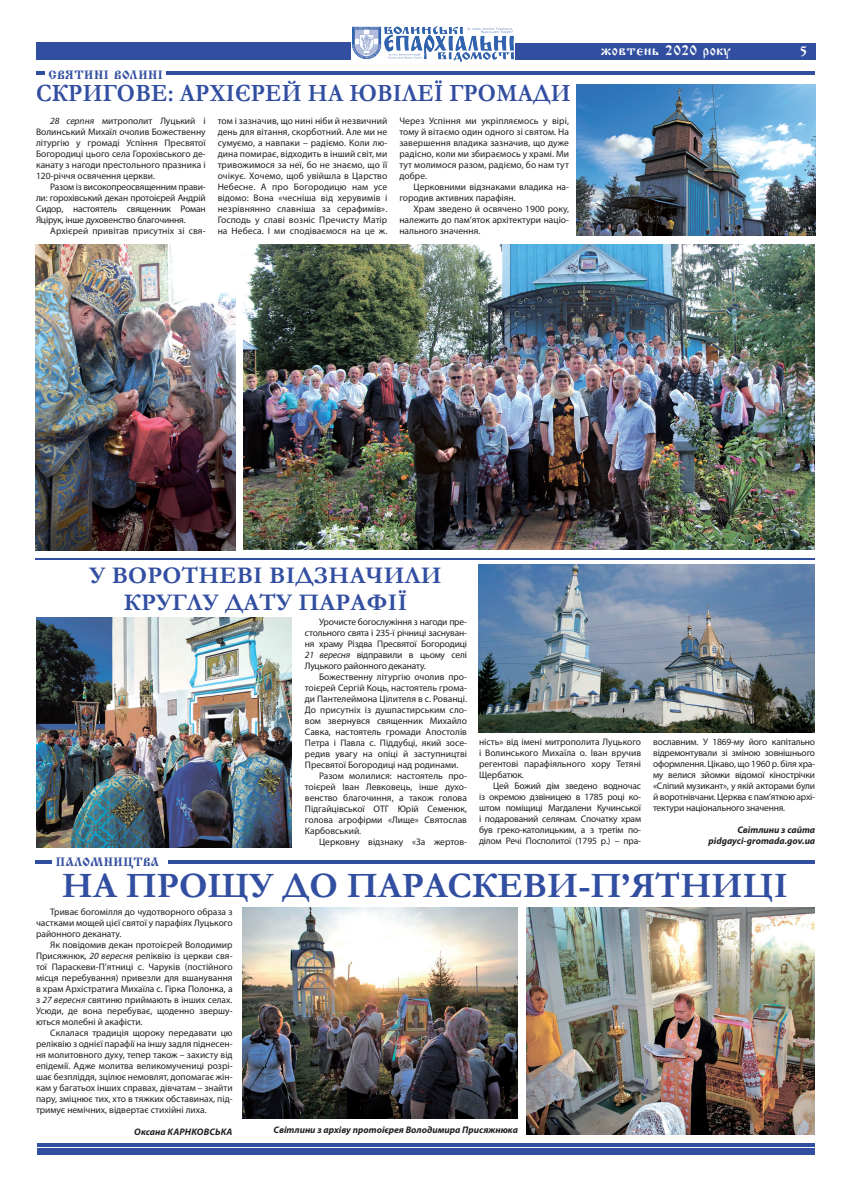
<style>
.page{position:relative;width:851px;height:1191px;background:#fff}
.page>*{position:absolute;margin:0;border:0;box-sizing:border-box;transform-origin:0 0}
.t1{font:700 36px "Garamond";color:#324ea1}
.t2{font:700 25px "Garamond";letter-spacing:.01em;color:#324ea1;scale:.92 1}
.t3{font:700 24px/27px "Garamond";letter-spacing:.01em;color:#324ea1;text-align:center}
.t4{font:14px "Izhitsa CTT";letter-spacing:.035em;color:#fff}
.t5{font:12px "Izhitsa CTT";letter-spacing:.035em;color:#324ea1}
.t6{font:9.5px/11px "Myriad Pro";color:#231f20;text-align:justify}
.t7{font:italic 700 9.5px/11px "Myriad Pro";color:#231f20;text-align:right}
.t8{font:italic 700 9.5px "Myriad Pro";letter-spacing:.02em;color:#231f20}
.s1{font-style:italic}
</style>
<div class="page">
<div style="left:38px;top:1149px;width:776px;height:6px;background:#324ea1"></div>
<hr style="left:38px;top:1143px;width:776px;height:3px;background:#324ea1">
<div style="left:36px;top:43px;width:315px;height:17px;background:#324ea1"></div>
<div style="left:515px;top:43px;width:301px;height:16px;background:#324ea1"></div>
<hr style="left:36px;top:72px;width:778px;height:3px;background:#324ea1">
<div style="left:45px;top:69px;width:121px;height:12px;background:#fff"></div>
<hr style="left:36px;top:860px;width:778px;height:3px;background:#324ea1">
<div style="left:53px;top:856px;width:115px;height:12px;background:#fff"></div>
<img style="left:352px;top:26px;width:161px;height:36px">
<hr style="left:36px;top:558px;width:778px;height:1px;background:#324ea1">
<img style="left:576px;top:85px;width:239px;height:150px">
<img style="left:36px;top:244px;width:199px;height:307px">
<img style="left:243px;top:244px;width:571px;height:305px">
<img style="left:479px;top:564px;width:335px;height:168px">
<img style="left:36px;top:617px;width:255px;height:231px">
<img style="left:526px;top:907px;width:288px;height:227px">
<img style="left:242px;top:907px;width:276px;height:211px">
<p class="t5" style="left:48px;top:68px;width:116px">СВЯТИНІ ВОЛИНІ</p>
<h2 class="t2" style="left:36px;top:76px;width:582px">СКРИГОВЕ: АРХІЄРЕЙ НА ЮВІЛЕЇ ГРОМАДИ</h2>
<p class="t6" style="left:36px;top:115px;width:171px;text-indent:14px"><span class="s1">28 серпня</span> митрополит Луцький і Волинський Михаїл очолив Божественну літургію у громаді Успіння Пресвятої Богородиці цього села Горохівського де&shy;канату з нагоди престольного празника і 120-річчя освячення церкви.</p>
<p class="t6" style="left:36px;top:181px;width:171px;text-indent:14px">Разом із високопреосвященним прави&shy;ли: горохівський декан протоієрей Андрій Сидор, настоятель священник Роман Яцірук, інше духовенство благочиння.</p>
<p class="t6" style="left:50px;top:225px;width:157px">Архієрей привітав присутніх зі свя-</p>
<p class="t6" style="left:218px;top:115px;width:171px">том і зазначив, що нині ніби й незвичний день для вітання, скорботний. Але ми не сумуємо, а навпаки – радіємо. Коли лю&shy;дина помирає, відходить в інший світ, ми тривожимося за неї, бо не знаємо, що її очікує. Хочемо, щоб увійшла в Царство Небесне. А про Богородицю нам усе відомо: Вона «чесніша від херувимів і незрівнянно славніша за серафимів».<br>Господь у славі возніс Пречисту Матір на Небеса. І ми сподіваємося на це ж.</p>
<p class="t6" style="left:399px;top:115px;width:171px">Через Успіння ми укріпляємось у вірі, тому й вітаємо один одного зі святом. На завершення владика зазначив, що дуже радісно, коли ми збираємось у храмі. Ми тут молимося разом, радіємо, бо нам тут добре.</p>
<p class="t6" style="left:399px;top:181px;width:171px;text-indent:14px">Церковними відзнаками владика на&shy;городив активних парафіян.</p>
<p class="t6" style="left:399px;top:203px;width:171px;text-indent:14px">Храм зведено й освячено 1900 року, належить до пам’яток архітектури націо&shy;нального значення.</p>
<h3 class="t4" style="left:601px;top:42px;width:131px">жовтень 2020 року</h3>
<h3 class="t4" style="left:799px;top:43px;width:9px">5</h3>
<h3 class="t3" style="left:89px;top:561px;width:353px">У ВОРОТНЕВІ ВІДЗНАЧИЛИ<br>КРУГЛУ ДАТУ ПАРАФІЇ</h3>
<p class="t6" style="left:305px;top:616px;width:163px;text-indent:14px">Урочисте богослужіння з нагоди пре&shy;стольного свята і 235-ї річниці заснуван&shy;ня храму Різдва Пресвятої Богородиці <span class="s1">21 вересня</span> відправили в цьому селі Луцького районного деканату.</p>
<p class="t6" style="left:319px;top:671px;width:149px">Божественну літургію очолив про-</p>
<p class="t6" style="left:305px;top:682px;width:163px">тоієрей Сергій Коць, настоятель грома-</p>
<p class="t6" style="left:305px;top:693px;width:163px">ди Пантелеймона Цілителя в с. Рованці.</p>
<p class="t6" style="left:305px;top:704px;width:163px">До присутніх із душпастирським сло-</p>
<p class="t6" style="left:305px;top:715px;width:163px">вом звернувся священник Михайло</p>
<p class="t6" style="left:305px;top:726px;width:163px">Савка, настоятель громади Апостолів</p>
<p class="t6" style="left:305px;top:737px;width:163px">Петра і Павла с. Піддубці, який зосе-</p>
<p class="t6" style="left:305px;top:748px;width:163px">редив увагу на опіці й заступництві</p>
<p class="t6" style="left:305px;top:759px;width:155px">Пресвятої Богородиці над родинами.</p>
<p class="t6" style="left:319px;top:770px;width:149px">Разом молилися: настоятель про-</p>
<p class="t6" style="left:305px;top:781px;width:163px">тоієрей Іван Левковець, інше духо-</p>
<p class="t6" style="left:305px;top:792px;width:163px">венство благочиння, а також голова</p>
<p class="t6" style="left:305px;top:803px;width:163px">Підгайцівської ОТГ Юрій Семенюк,</p>
<p class="t6" style="left:305px;top:814px;width:163px">голова агрофірми «Лище» Святослав</p>
<p class="t6" style="left:305px;top:825px;width:58px">Карбовський.</p>
<p class="t6" style="left:319px;top:836px;width:149px">Церковну відзнаку «За жертов-</p>
<p class="t5" style="left:56px;top:855px;width:105px">ПАЛОМНИЦТВА</p>
<p class="t6" style="left:479px;top:736px;width:163px">ність» від імені митрополита Луцького і Волинського Михаїла о. Іван вручив регентові парафіяльного хору Тетяні Щербатюк.</p>
<p class="t6" style="left:479px;top:780px;width:163px;text-indent:14px">Цей Божий дім зведено водночас із окремою дзвіницею в 1785 році ко&shy;штом поміщиці Магдалени Кучинської і подарований селянам. Спочатку храм був греко-католицьким, а з третім по&shy;ділом Речі Посполитої (1795 р.) – пра-</p>
<p class="t6" style="left:653px;top:736px;width:163px">вославним. У 1869-му його капітально відремонтували зі зміною зовнішнього оформлення. Цікаво, що 1960 р. біля хра&shy;му велися зйомки відомої кінострічки «Сліпий музикант», у якій акторами були й воротнівчани. Церква є пам’яткою архі&shy;тектури національного значення.</p>
<p class="t7" style="left:708px;top:824px;width:108px">Світлини з сайта pidgayci-gromada.gov.ua</p>
<h1 class="t1" style="left:62px;top:861px;width:727px">НА ПРОЩУ ДО ПАРАСКЕВИ-П’ЯТНИЦІ</h1>
<p class="t6" style="left:36px;top:906px;width:198px;text-indent:14px">Триває богомілля до чудотворного образа з частками мощей цієї святої у парафіях Луцького районного деканату.</p>
<p class="t6" style="left:36px;top:939px;width:198px;text-indent:14px">Як повідомив декан протоієрей Володимир Присяжнюк, <span class="s1">20 вересня</span> реліквію із церкви свя&shy;тої Параскеви-П’ятниці с. Чаруків (постійного місця перебування) привезли для вшанування в храм Архістратига Михаїла с. Гірка Полонка, а з <span class="s1">27 вересня</span> святиню приймають в інших селах.<br>Усюди, де вона перебуває, щоденно звершу&shy;ються молебні й акафісти.</p>
<p class="t6" style="left:36px;top:1027px;width:198px;text-indent:14px">Склалася традиція щороку передавати цю реліквію з однієї парафії на іншу задля піднесен&shy;ня молитовного духу, тепер також – захисту від епідемії. Адже молитва великомучениці розрі&shy;шає безпліддя, зцілює немовлят, допомагає жін&shy;кам у багатьох інших справах, дівчатам – знайти пару, зміцнює тих, хто в тяжких обставинах, під&shy;тримує немічних, відвертає стихійні лиха.</p>
<p class="t8" style="left:134px;top:1125px;width:100px">Оксана КАРНКОВСЬКА</p>
<p class="t7" style="left:273px;top:1124px;width:246px">Світлини з архіву протоієрея Володимира Присяжнюка</p>
</div>
